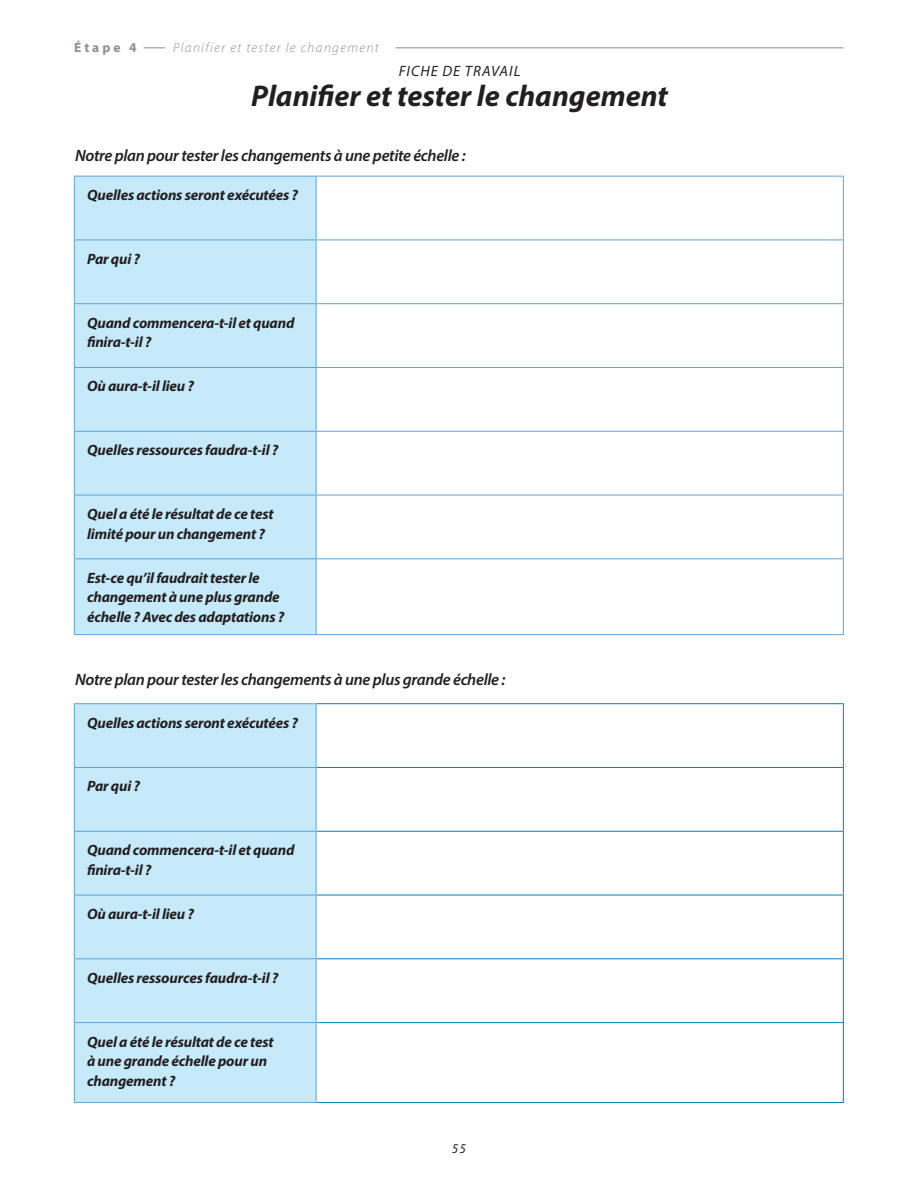
<style>
.page{position:relative;width:918px;height:1188px;background:#fff}
.page>*{position:absolute;margin:0;border:0;box-sizing:border-box;transform-origin:0 0}
.Heading_black_1a{font:italic 700 30px "Myriad Pro";color:#231f20}
.Header_Semibold_ital{font:italic 600 16.5px "Myriad Pro";letter-spacing:-.02em;color:#231f20}
.Body_text{font:italic 700 15px/19.5px "Myriad Pro";letter-spacing:-.015em;color:#231f20}
.Section_Black_AllCap{font:italic 15px "Myriad Pro";letter-spacing:.07em;color:#231f20}
.t1{font:italic 300 13.5px "Myriad Pro";letter-spacing:.1em;color:#8a8f9d}
.t2{font:700 13.5px "Myriad Pro";letter-spacing:.22em;color:#8a8f9d}
.t3{font:italic 13.5px "Myriad Pro";color:#231f20;scale:.91 1}
</style>
<div class="page">
<hr style="left:395px;top:48px;width:448px;height:1px;background:#8a8f9d">
<svg style="left:144px;top:48px;width:21px;height:1px"></svg>
<div style="left:75px;top:177px;width:241px;height:457px;background:#c6eafa"></div>
<svg style="left:317px;top:177px;width:526px;height:457px"></svg>
<hr style="left:316px;top:176px;width:528px;height:1px;background:#60a3d8">
<hr style="left:843px;top:177px;width:1px;height:62px;background:#60a3d8">
<hr style="left:316px;top:239px;width:528px;height:1px;background:#60a3d8">
<hr style="left:843px;top:240px;width:1px;height:63px;background:#60a3d8">
<hr style="left:316px;top:303px;width:528px;height:1px;background:#60a3d8">
<hr style="left:843px;top:304px;width:1px;height:63px;background:#60a3d8">
<hr style="left:316px;top:367px;width:528px;height:1px;background:#60a3d8">
<hr style="left:843px;top:368px;width:1px;height:63px;background:#60a3d8">
<hr style="left:316px;top:431px;width:528px;height:1px;background:#60a3d8">
<hr style="left:843px;top:432px;width:1px;height:63px;background:#60a3d8">
<hr style="left:316px;top:495px;width:528px;height:1px;background:#60a3d8">
<hr style="left:843px;top:495px;width:1px;height:63px;background:#60a3d8">
<hr style="left:316px;top:558px;width:528px;height:1px;background:#60a3d8">
<hr style="left:843px;top:559px;width:1px;height:75px;background:#60a3d8">
<hr style="left:316px;top:634px;width:528px;height:1px;background:#60a3d8">
<hr style="left:74px;top:176px;width:242px;height:1px;background:#60a3d8">
<hr style="left:74px;top:177px;width:1px;height:62px;background:#60a3d8">
<hr style="left:316px;top:177px;width:1px;height:62px;background:#60a3d8">
<hr style="left:74px;top:239px;width:242px;height:1px;background:#60a3d8">
<hr style="left:74px;top:240px;width:1px;height:63px;background:#60a3d8">
<hr style="left:316px;top:240px;width:1px;height:63px;background:#60a3d8">
<hr style="left:74px;top:303px;width:242px;height:1px;background:#60a3d8">
<hr style="left:74px;top:304px;width:1px;height:63px;background:#60a3d8">
<hr style="left:316px;top:304px;width:1px;height:63px;background:#60a3d8">
<hr style="left:74px;top:367px;width:242px;height:1px;background:#60a3d8">
<hr style="left:74px;top:368px;width:1px;height:63px;background:#60a3d8">
<hr style="left:316px;top:368px;width:1px;height:63px;background:#60a3d8">
<hr style="left:74px;top:431px;width:242px;height:1px;background:#60a3d8">
<hr style="left:74px;top:432px;width:1px;height:63px;background:#60a3d8">
<hr style="left:316px;top:432px;width:1px;height:63px;background:#60a3d8">
<hr style="left:74px;top:495px;width:242px;height:1px;background:#60a3d8">
<hr style="left:74px;top:495px;width:1px;height:63px;background:#60a3d8">
<hr style="left:316px;top:495px;width:1px;height:63px;background:#60a3d8">
<hr style="left:74px;top:558px;width:242px;height:1px;background:#60a3d8">
<hr style="left:74px;top:559px;width:1px;height:75px;background:#60a3d8">
<hr style="left:316px;top:559px;width:1px;height:75px;background:#60a3d8">
<hr style="left:74px;top:634px;width:242px;height:1px;background:#60a3d8">
<div style="left:75px;top:704px;width:241px;height:398px;background:#c6eafa"></div>
<svg style="left:317px;top:704px;width:526px;height:398px"></svg>
<hr style="left:317px;top:703px;width:527px;height:1px;background:#007ec5">
<hr style="left:843px;top:704px;width:1px;height:63px;background:#007ec5">
<hr style="left:317px;top:767px;width:527px;height:1px;background:#007ec5">
<hr style="left:843px;top:768px;width:1px;height:63px;background:#007ec5">
<hr style="left:317px;top:831px;width:527px;height:1px;background:#007ec5">
<hr style="left:843px;top:832px;width:1px;height:63px;background:#007ec5">
<hr style="left:317px;top:895px;width:527px;height:1px;background:#007ec5">
<hr style="left:843px;top:895px;width:1px;height:63px;background:#007ec5">
<hr style="left:317px;top:958px;width:527px;height:1px;background:#007ec5">
<hr style="left:843px;top:959px;width:1px;height:63px;background:#007ec5">
<hr style="left:317px;top:1022px;width:527px;height:1px;background:#007ec5">
<hr style="left:843px;top:1023px;width:1px;height:79px;background:#007ec5">
<hr style="left:317px;top:1102px;width:527px;height:1px;background:#007ec5">
<hr style="left:74px;top:768px;width:1px;height:63px;background:#60a3d8">
<hr style="left:316px;top:768px;width:1px;height:63px;background:#60a3d8">
<hr style="left:74px;top:831px;width:243px;height:1px;background:#60a3d8">
<hr style="left:74px;top:832px;width:1px;height:63px;background:#60a3d8">
<hr style="left:316px;top:832px;width:1px;height:63px;background:#60a3d8">
<hr style="left:74px;top:895px;width:243px;height:1px;background:#60a3d8">
<hr style="left:74px;top:895px;width:1px;height:63px;background:#60a3d8">
<hr style="left:316px;top:895px;width:1px;height:63px;background:#60a3d8">
<hr style="left:74px;top:958px;width:243px;height:1px;background:#60a3d8">
<hr style="left:74px;top:959px;width:1px;height:63px;background:#60a3d8">
<hr style="left:316px;top:959px;width:1px;height:63px;background:#60a3d8">
<hr style="left:74px;top:1022px;width:243px;height:1px;background:#60a3d8">
<hr style="left:74px;top:1023px;width:1px;height:79px;background:#60a3d8">
<hr style="left:316px;top:1023px;width:1px;height:79px;background:#60a3d8">
<hr style="left:74px;top:1102px;width:243px;height:1px;background:#60a3d8">
<hr style="left:74px;top:703px;width:243px;height:1px;background:#60a3d8">
<hr style="left:74px;top:704px;width:1px;height:63px;background:#60a3d8">
<hr style="left:316px;top:704px;width:1px;height:63px;background:#60a3d8">
<hr style="left:74px;top:767px;width:243px;height:1px;background:#60a3d8">
<p class="t2" style="left:74px;top:38px;width:64px">Étape 4</p>
<p class="t1" style="left:173px;top:39px;width:207px">Planifier et tester le changement</p>
<p class="Section_Black_AllCap" style="left:399px;top:62px;width:123px">FICHE DE TRAVAIL</p>
<p class="Heading_black_1a" style="left:251px;top:76px;width:418px">Planifier et tester le changement</p>
<p class="Header_Semibold_ital" style="left:75px;top:145px;width:392px">Notre plan pour tester les changements à une petite échelle :</p>
<p class="Body_text" style="left:87px;top:185px;width:213px">Quelles actions seront exécutées ?</p>
<p class="Body_text" style="left:87px;top:249px;width:54px">Par qui ?</p>
<p class="Body_text" style="left:87px;top:312px;width:209px">Quand commencera-t-il et quand finira-t-il ?</p>
<p class="Body_text" style="left:87px;top:376px;width:108px">Où aura-t-il lieu ?</p>
<p class="Body_text" style="left:87px;top:440px;width:193px">Quelles ressources faudra-t-il ?</p>
<p class="Body_text" style="left:87px;top:504px;width:188px">Quel a été le résultat de ce test limité pour un changement ?</p>
<p class="Body_text" style="left:87px;top:568px;width:199px">Est-ce qu’il faudrait tester le changement à une plus grande échelle ? Avec des adaptations ?</p>
<p class="Header_Semibold_ital" style="left:75px;top:669px;width:432px">Notre plan pour tester les changements à une plus grande échelle :</p>
<p class="Body_text" style="left:87px;top:712px;width:213px">Quelles actions seront exécutées ?</p>
<p class="Body_text" style="left:87px;top:776px;width:54px">Par qui ?</p>
<p class="Body_text" style="left:87px;top:840px;width:209px">Quand commencera-t-il et quand finira-t-il ?</p>
<p class="Body_text" style="left:87px;top:904px;width:108px">Où aura-t-il lieu ?</p>
<p class="Body_text" style="left:87px;top:968px;width:193px">Quelles ressources faudra-t-il ?</p>
<p class="Body_text" style="left:87px;top:1031px;width:188px">Quel a été le résultat de ce test à une grande échelle pour un changement ?</p>
<p class="t3" style="left:452px;top:1140px;width:17px">55</p>
</div>
